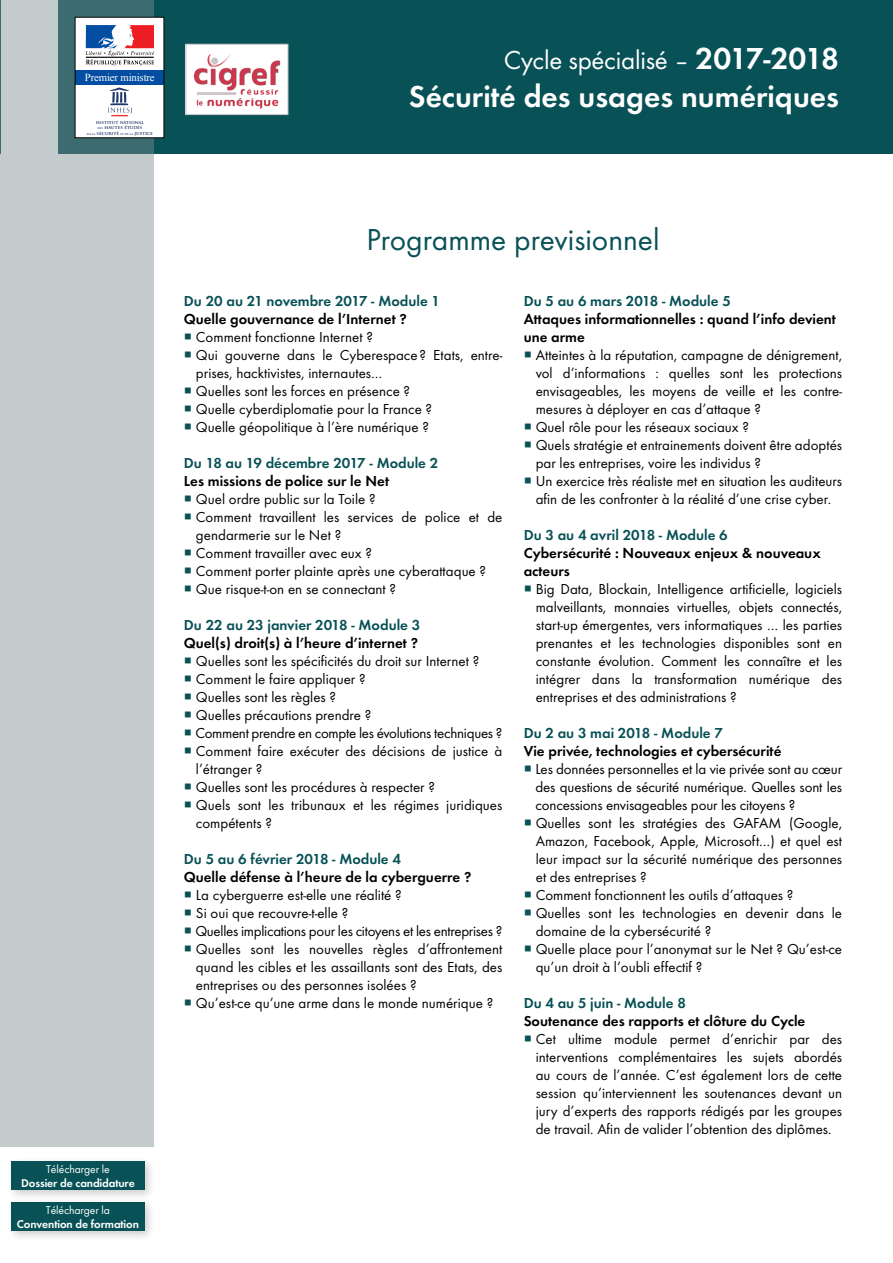
<style>
.page{position:relative;width:893px;height:1263px;background:#fff}
.page>*{position:absolute;margin:0;border:0;box-sizing:border-box;transform-origin:0 0}
.t1{font:700 31.5px "Function";color:#fff}
.t2{font:31.5px "Function";color:#085156}
.t3{font:27px "Function";letter-spacing:-.01em;color:#fff}
.t4{font:15px/18px "Function";color:#000}
.t5{font:700 15px/18px "Function";color:#000}
.t6{font:700 15px "Function";color:#085156}
.t7{font:15px "Function";letter-spacing:-.02em;color:#000}
.t8{font:700 11.7px "Function";letter-spacing:-.01em;color:#fff}
.t9{font:11.7px "Function";letter-spacing:-.01em;color:#fff}
.t10{font:10.8px "Times New Roman";letter-spacing:-.015em;color:#fff}
.t11{font:700 4.65px/5.6px "Trajan Pro";color:#17335f;text-align:center}
.s1{font-size:2.85px}
.s2{font-weight:700;font-size:31.5px}
.s3{color:#085156}
</style>
<div class="page">
<div style="left:58px;top:0;width:835px;height:153px;background:#085156"></div>
<div style="left:0;top:0;width:154px;height:1146px;background:#c3cbcc"></div>
<div style="left:6px;top:1155px;width:150px;height:46px;background:#000;opacity:.2"></div>
<div style="left:11px;top:1161px;width:134px;height:29px;background:#085156"></div>
<div style="left:6px;top:1196px;width:150px;height:46px;background:#000;opacity:.2"></div>
<div style="left:11px;top:1202px;width:134px;height:29px;background:#085156"></div>
<svg style="left:77px;top:19px;width:85px;height:117px;background:#c5c8d9"></svg>
<div style="left:186px;top:44px;width:102px;height:71px;background:#fff"></div>
<img style="left:193px;top:54px;width:88px;height:55px">
<div style="left:186px;top:44px;width:102px;height:71px;border:1px solid #bcbec0"></div>
<p class="t10" style="left:85px;top:70px;width:71px">Premier ministre</p>
<p class="t11" style="left:87px;top:119px;width:67px">INSTITUT NATIONAL<br><span class="s1">DES</span> HAUTES ÉTUDES<br><span class="s1">DE LA</span> SÉCURITÉ <span class="s1">ET DE LA</span> JUSTICE</p>
<h2 class="t3" style="left:504px;top:45px;width:337px">Cycle spécialisé – <span class="s2">2017-2018</span></h2>
<h1 class="t1" style="left:409px;top:78px;width:432px">Sécurité des usages numériques</h1>
<p class="t9" style="left:46px;top:1162px;width:65px">Télécharger le</p>
<p class="t8" style="left:21px;top:1176px;width:115px">Dossier de candidature</p>
<p class="t9" style="left:46px;top:1203px;width:66px">Télécharger la</p>
<p class="t8" style="left:17px;top:1217px;width:124px">Convention de formation</p>
<h1 class="t2" style="left:366px;top:222px;width:295px">Programme previsionnel</h1>
<p class="t6" style="left:184px;top:292px;width:258px">Du 20 au 21 novembre 2017 - Module 1</p>
<p class="t5" style="left:184px;top:310px;width:224px">Quelle gouvernance de l’Internet ?</p>
<p class="t4" style="left:184px;top:328px;width:190px"><span class="s3">○</span> Comment fonctionne Internet ?</p>
<p class="t4" style="left:196px;top:346px;width:308px;text-indent:-12px"><span class="s3">○</span> Qui gouverne dans le Cyberespace ? Etats, entre&shy;prises, hacktivistes, internautes…</p>
<p class="t4" style="left:184px;top:382px;width:228px"><span class="s3">○</span> Quelles sont les forces en présence ?</p>
<p class="t4" style="left:184px;top:400px;width:250px"><span class="s3">○</span> Quelle cyberdiplomatie pour la France ?</p>
<p class="t4" style="left:184px;top:418px;width:247px"><span class="s3">○</span> Quelle géopolitique à l’ère numérique ?</p>
<p class="t6" style="left:184px;top:454px;width:256px">Du 18 au 19 décembre 2017 - Module 2</p>
<p class="t5" style="left:184px;top:472px;width:207px">Les missions de police sur le N et</p>
<p class="t4" style="left:184px;top:490px;width:193px"><span class="s3">○</span> Quel ordre public sur la Toile ?</p>
<p class="t4" style="left:196px;top:508px;width:308px;text-indent:-12px"><span class="s3">○</span> Comment travaillent les services de police et de gendarmerie sur le Net ?</p>
<p class="t4" style="left:184px;top:544px;width:190px"><span class="s3">○</span> Comment travailler avec eux ?</p>
<p class="t4" style="left:184px;top:562px;width:304px"><span class="s3">○</span> Comment porter plainte après une cyberattaque ?</p>
<p class="t4" style="left:184px;top:580px;width:214px"><span class="s3">○</span> Que risque-t-on en se connectant ?</p>
<p class="t6" style="left:184px;top:616px;width:238px">Du 22 au 23 janvier 2018 - Module 3</p>
<p class="t5" style="left:184px;top:634px;width:236px">Quel(s) droit(s) à l’heure d’internet ?</p>
<p class="t4" style="left:184px;top:652px;width:297px"><span class="s3">○</span> Quelles sont les spécificités du droit sur Internet ?</p>
<p class="t4" style="left:184px;top:670px;width:183px"><span class="s3">○</span> Comment le faire appliquer ?</p>
<p class="t4" style="left:184px;top:688px;width:154px"><span class="s3">○</span> Quelles sont les règles ?</p>
<p class="t4" style="left:184px;top:706px;width:189px"><span class="s3">○</span> Quelles précautions prendre ?</p>
<p class="t7" style="left:184px;top:724px;width:320px"><span class="s3">○</span> Comment prendre en compte les évolutions techniques ?</p>
<p class="t4" style="left:196px;top:742px;width:308px;text-indent:-12px"><span class="s3">○</span> Comment faire exécuter des décisions de justice à l’étranger ?</p>
<p class="t4" style="left:184px;top:778px;width:253px"><span class="s3">○</span> Quelles sont les procédures à respecter ?</p>
<p class="t4" style="left:196px;top:796px;width:308px;text-indent:-12px"><span class="s3">○</span> Quels sont les tribunaux et les régimes juridiques compétents ?</p>
<p class="t6" style="left:184px;top:850px;width:219px">Du 5 au 6 février 2018 - Module 4</p>
<p class="t5" style="left:184px;top:868px;width:289px">Quelle défense à l’heure de la cyberguerre ?</p>
<p class="t4" style="left:184px;top:886px;width:219px"><span class="s3">○</span> La cyberguerre est-elle une réalité ?</p>
<p class="t4" style="left:184px;top:904px;width:166px"><span class="s3">○</span> Si oui que recouvre-t-elle ?</p>
<p class="t7" style="left:184px;top:922px;width:320px"><span class="s3">○</span> Quelles implications pour les citoyens et les entreprises ?</p>
<p class="t4" style="left:196px;top:940px;width:308px;text-align:justify;text-indent:-12px"><span class="s3">○</span> Quelles sont les nouvelles règles d’affrontement quand les cibles et les assaillants sont des Etats, des entreprises ou des personnes isolées ?</p>
<p class="t4" style="left:184px;top:994px;width:311px"><span class="s3">○</span> Qu’est-ce qu’une arme dans le monde numérique ?</p>
<p class="t6" style="left:524px;top:292px;width:209px">Du 5 au 6 mars 2018 - Module 5</p>
<p class="t5" style="left:524px;top:310px;width:314px">Attaques informationnelles : quand l’info devient une arme</p>
<p class="t4" style="left:536px;top:346px;width:308px;text-align:justify;text-indent:-12px"><span class="s3">○</span> Atteintes à la réputation, campagne de dénigrement, vol d’informations : quelles sont les protections envisageables, les moyens de veille et les contre&shy;mesures à déployer en cas d’attaque ?</p>
<p class="t4" style="left:524px;top:418px;width:227px"><span class="s3">○</span> Quel rôle pour les réseaux sociaux ?</p>
<p class="t4" style="left:536px;top:436px;width:308px;text-indent:-12px"><span class="s3">○</span> Quels stratégie et entrainements doivent être adoptés par les entreprises, voire les individus ?</p>
<p class="t4" style="left:524px;top:472px;width:320px;text-align:center"><span class="s3">○</span> Un exercice très réaliste met en situation les auditeurs afin de les confronter à la réalité d’une crise cyber.</p>
<p class="t6" style="left:524px;top:526px;width:206px">Du 3 au 4 avril 2018 - Module 6</p>
<p class="t5" style="left:524px;top:544px;width:299px">Cybersécurité : N ouveaux enjeux &amp; nouveaux acteurs</p>
<p class="t4" style="left:536px;top:580px;width:308px;text-align:justify;text-indent:-12px"><span class="s3">○</span> Big Data, Blockain, Intelligence artificielle, logiciels malveillants, monnaies virtuelles, objets connectés, start-up émergentes, vers informatiques … les parties prenantes et les technologies disponibles sont en constante évolution. Comment les connaître et les intégrer dans la transformation numérique des entreprises et des administrations ?</p>
<p class="t6" style="left:524px;top:724px;width:201px">Du 2 au 3 mai 2018 - Module 7</p>
<p class="t5" style="left:524px;top:742px;width:259px">Vie privée, technologies et cybersécurité</p>
<p class="t4" style="left:535px;top:760px;width:308px;text-align:justify;text-indent:-12px"><span class="s3">○</span> Les données personnelles et la vie privée sont au cœur des questions de sécurité numérique. Quelles sont les concessions envisageables pour les citoyens ?</p>
<p class="t4" style="left:536px;top:814px;width:308px;text-align:justify;text-indent:-12px"><span class="s3">○</span> Quelles sont les stratégies des GAFAM (Google, Amazon, Facebook, Apple, Microsoft…) et quel est leur impact sur la sécurité numérique des personnes et des entreprises ?</p>
<p class="t4" style="left:524px;top:886px;width:271px"><span class="s3">○</span> Comment fonctionnent les outils d’attaques ?</p>
<p class="t4" style="left:536px;top:904px;width:308px;text-indent:-12px"><span class="s3">○</span> Quelles sont les technologies en devenir dans le domaine de la cybersécurité ?</p>
<p class="t4" style="left:536px;top:940px;width:308px;text-indent:-12px"><span class="s3">○</span> Quelle place pour l’anonymat sur le Net ? Qu’est-ce qu’un droit à l’oubli effectif ?</p>
<p class="t6" style="left:524px;top:994px;width:164px">Du 4 au 5 juin - Module 8</p>
<p class="t5" style="left:524px;top:1012px;width:283px">Soutenance des rapports et clôture du Cycle</p>
<p class="t4" style="left:536px;top:1030px;width:308px;text-align:justify;text-indent:-12px"><span class="s3">○</span> Cet ultime module permet d’enrichir par des interventions complémentaires les sujets abordés au cours de l’année. C’est également lors de cette session qu’interviennent les soutenances devant un jury d’experts des rapports rédigés par les groupes de travail. Afin de valider l’obtention des diplômes.</p>
</div>
